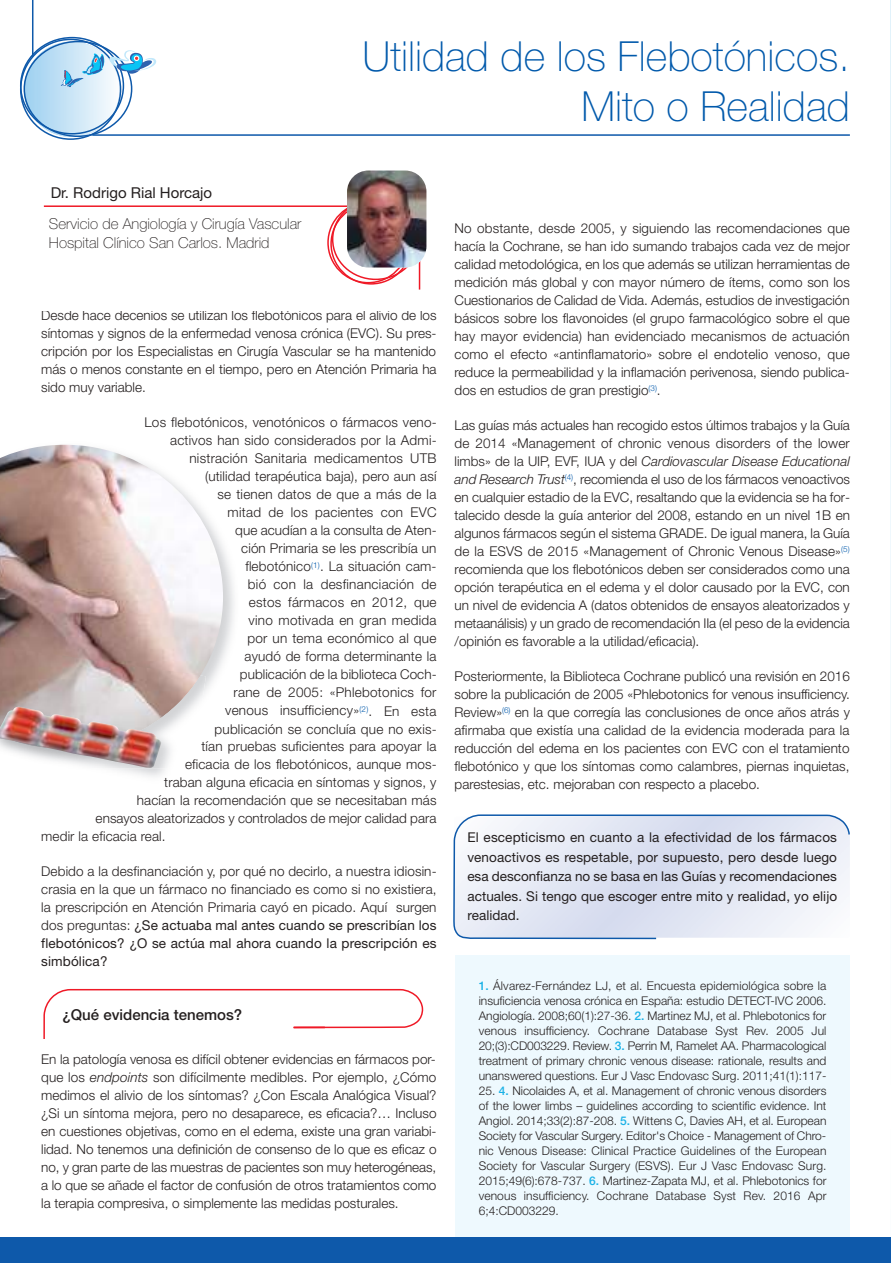
<style>
.page{position:relative;width:891px;height:1263px;background:#fff}
.page>*{position:absolute;margin:0;border:0;box-sizing:border-box;transform-origin:0 0}
.t1{font:100 41.55px/49.8px "Helvetica Neue LT Std";color:#0059ab;text-align:right}
.t2{font:100 15px/19.6px "Helvetica Neue LT Std";color:#241f1f}
.t3{font:500 15px "Helvetica Neue LT Std";color:#241f1f}
.t4{font:15px "Helvetica Neue LT Std";color:#241f1f}
.t5{font:300 13.5px/18px "Helvetica Neue LT Std";letter-spacing:.01em;color:#241f1f;text-align:justify}
.t6{font:13.5px/19.5px "Helvetica Neue LT Std";letter-spacing:.005em;color:#241f1f;text-align:justify}
.t7{font:300 12px/15px "Helvetica Neue LT Std";color:#241f1f;text-align:justify}
.s1{font-weight:400}
.s2{font-style:italic}
.s3{font-weight:500;color:#1ab1e6}
</style>
<div class="page">
<img style="left:0;top:445px;width:223px;height:251px">
<img style="left:161px;top:675px;width:45px;height:93px">
<img style="left:0;top:643px;width:200px;height:106px">
<img style="left:0;top:707px;width:161px;height:61px">
<div style="left:455px;top:955px;width:394px;height:296px;background:#eef9fe"></div>
<div style="left:0;top:1237px;width:890px;height:26px;background:#0e59aa"></div>
<hr style="left:92px;top:134px;width:757px;height:2px;background:#0e59aa">
<hr style="left:32px;top:0;width:1px;height:57px;background:#0e59aa">
<svg style="left:20px;top:37px;width:136px;height:103px"></svg>
<hr style="left:418px;top:239px;width:2px;height:51px;background:#ef1926">
<svg style="left:327px;top:207px;width:92px;height:78px"></svg>
<hr style="left:44px;top:205px;width:324px;height:2px;background:#ef1926">
<img style="left:347px;top:171px;width:79px;height:97px;border-radius:21px">
<svg style="left:43px;top:988px;width:381px;height:51px"></svg>
<svg style="left:453px;top:814px;width:397px;height:126px"></svg>
<svg style="left:890px;top:0;width:1px;height:1263px"></svg>
<p class="t4" style="left:51px;top:187px;width:163px">Dr. Rodrigo Rial Horcajo</p>
<h1 class="t1" style="left:362px;top:35px;width:488px">Utilidad de los Flebotónicos.<br>Mito o Realidad</h1>
<p class="t2" style="left:49px;top:215px;width:254px">Servicio de Angiología y Cirugía Vascular<br>Hospital Clínico San Carlos. Madrid</p>
<p class="t5" style="left:41px;top:308px;width:396px">Desde hace decenios se utilizan los flebotónicos para el alivio de los síntomas y signos de la enfermedad venosa crónica (EVC). Su pres&shy;cripción por los Especialistas en Cirugía Vascular se ha mantenido más o menos constante en el tiempo, pero en Atención Primaria ha sido muy variable.</p>
<p class="t5" style="left:144px;top:415px;width:293px">Los flebotónicos, venotónicos o fármacos veno-</p>
<p class="t5" style="left:170px;top:433px;width:268px">activos han sido considerados por la Admi-</p>
<p class="t5" style="left:189px;top:451px;width:248px">nistración Sanitaria medicamentos UTB</p>
<p class="t5" style="left:205px;top:469px;width:233px">(utilidad terapéutica baja), pero aun así</p>
<p class="t5" style="left:217px;top:487px;width:220px">se tienen datos de que a más de la</p>
<p class="t5" style="left:227px;top:505px;width:210px">mitad de los pacientes con EVC</p>
<p class="t5" style="left:235px;top:523px;width:203px">que acudían a la consulta de Aten-</p>
<p class="t5" style="left:241px;top:541px;width:197px">ción Primaria se les prescribía un</p>
<p class="t5" style="left:245px;top:559px;width:193px">flebotónico<sup>(1)</sup>. La situación cam-</p>
<p class="t5" style="left:248px;top:577px;width:190px">bió con la desfinanciación de</p>
<p class="t5" style="left:249px;top:595px;width:189px">estos fármacos en 2012, que</p>
<p class="t5" style="left:248px;top:613px;width:189px">vino motivada en gran medida</p>
<p class="t5" style="left:247px;top:631px;width:190px">por un tema económico al que</p>
<p class="t5" style="left:244px;top:649px;width:193px">ayudó de forma determinante la</p>
<p class="t5" style="left:240px;top:667px;width:198px">publicación de la biblioteca Coch-</p>
<p class="t5" style="left:233px;top:685px;width:204px">rane de 2005: «Phlebotonics for</p>
<p class="t5" style="left:225px;top:703px;width:213px">venous insufficiency»<sup>(2)</sup>. En esta</p>
<p class="t5" style="left:214px;top:721px;width:223px">publicación se concluía que no exis-</p>
<p class="t5" style="left:201px;top:739px;width:236px">tían pruebas suficientes para apoyar la</p>
<p class="t5" style="left:185px;top:757px;width:253px">eficacia de los flebotónicos, aunque mos-</p>
<p class="t5" style="left:164px;top:775px;width:274px">traban alguna eficacia en síntomas y signos, y</p>
<p class="t5" style="left:137px;top:793px;width:301px">hacían la recomendación que se necesitaban más</p>
<p class="t5" style="left:96px;top:811px;width:342px">ensayos aleatorizados y controlados de mejor calidad para</p>
<p class="t5" style="left:41px;top:829px;width:126px">medir la eficacia real.</p>
<p class="t5" style="left:41px;top:864px;width:397px">Debido a la desfinanciación y, por qué no decirlo, a nuestra idiosin&shy;crasia en la que un fármaco no financiado es como si no existiera, la prescripción en Atención Primaria cayó en picado. Aquí surgen dos preguntas: <span class="s1">¿Se actuaba mal antes cuando se prescribían los flebotónicos? ¿O se actúa mal ahora cuando la prescripción es simbólica?</span></p>
<p class="t3" style="left:62px;top:1009px;width:181px">¿Qué evidencia tenemos?</p>
<p class="t5" style="left:41px;top:1051px;width:397px">En la patología venosa es difícil obtener evidencias en fármacos por&shy;que los <span class="s2">endpoints</span> son difícilmente medibles. Por ejemplo, ¿Cómo medimos el alivio de los síntomas? ¿Con Escala Analógica Visual? ¿Si un síntoma mejora, pero no desaparece, es eficacia?… Incluso en cuestiones objetivas, como en el edema, existe una gran variabi&shy;lidad. No tenemos una definición de consenso de lo que es eficaz o no, y gran parte de las muestras de pacientes son muy heterogéneas, a lo que se añade el factor de confusión de otros tratamientos como la terapia compresiva, o simplemente las medidas posturales.</p>
<p class="t5" style="left:454px;top:220px;width:397px">No obstante, desde 2005, y siguiendo las recomendaciones que hacía la Cochrane, se han ido sumando trabajos cada vez de mejor calidad metodológica, en los que además se utilizan herramientas de medición más global y con mayor número de ítems, como son los Cuestionarios de Calidad de Vida. Además, estudios de investigación básicos sobre los flavonoides (el grupo farmacológico sobre el que hay mayor evidencia) han evidenciado mecanismos de actuación como el efecto «antinflamatorio» sobre el endotelio venoso, que reduce la permeabilidad y la inflamación perivenosa, siendo publica&shy;dos en estudios de gran prestigio<sup>(3)</sup>.</p>
<p class="t5" style="left:454px;top:417px;width:397px">Las guías más actuales han recogido estos últimos trabajos y la Guía de 2014 «Management of chronic venous disorders of the lower limbs» de la UIP, EVF, IUA y del <span class="s2">Cardiovascular Disease Educational and Research Trust</span><sup>(4)</sup>, recomienda el uso de los fármacos venoactivos en cualquier estadio de la EVC, resaltando que la evidencia se ha for&shy;talecido desde la guía anterior del 2008, estando en un nivel 1B en algunos fármacos según el sistema GRADE. De igual manera, la Guía de la ESVS de 2015 «Management of Chronic Venous Disease»<sup>(5) </sup>recomienda que los flebotónicos deben ser considerados como una opción terapéutica en el edema y el dolor causado por la EVC, con un nivel de evidencia A (datos obtenidos de ensayos aleatorizados y metaanálisis) y un grado de recomendación IIa (el peso de la evidencia /opinión es favorable a la utilidad/eficacia).</p>
<p class="t5" style="left:454px;top:668px;width:396px">Posteriormente, la Biblioteca Cochrane publicó una revisión en 2016 sobre la publicación de 2005 «Phlebotonics for venous insufficiency.<br>Review»<sup>(6)</sup> en la que corregía las conclusiones de once años atrás y afirmaba que existía una calidad de la evidencia moderada para la reducción del edema en los pacientes con EVC con el tratamiento flebotónico y que los síntomas como calambres, piernas inquietas, parestesias, etc. mejoraban con respecto a placebo.</p>
<p class="t6" style="left:467px;top:829px;width:371px">El escepticismo en cuanto a la efectividad de los fármacos venoactivos es respetable, por supuesto, pero desde luego esa desconfianza no se basa en las Guías y recomendaciones actuales. Si tengo que escoger entre mito y realidad, yo elijo realidad.</p>
<p class="t7" style="left:478px;top:979px;width:349px"><span class="s3">1.</span> Álvarez-Fernández LJ, et al. Encuesta epidemiológica sobre la insuficiencia venosa crónica en España: estudio DETECT-IVC 2006.<br>Angiología. 2008;60(1):27-36. <span class="s3">2.</span> Martinez MJ, et al. Phlebotonics for venous insufficiency. Cochrane Database Syst Rev. 2005 Jul 20;(3):CD003229. Review. <span class="s3">3.</span> Perrin M, Ramelet AA. Pharmacological treatment of primary chronic venous disease: rationale, results and unanswered questions. Eur J Vasc Endovasc Surg. 2011;41(1):117-</p>
<p class="t7" style="left:478px;top:1084px;width:349px">25. <span class="s3">4.</span> Nicolaides A, et al. Management of chronic venous disorders of the lower limbs – guidelines according to scientific evidence. Int Angiol. 2014;33(2):87-208. <span class="s3">5.</span> Wittens C, Davies AH, et al. European Society for Vascular Surgery. Editor's Choice - Management of Chro&shy;nic Venous Disease: Clinical Practice Guidelines of the European Society for Vascular Surgery (ESVS). Eur J Vasc Endovasc Surg.<br>2015;49(6):678-737. <span class="s3">6.</span> Martinez-Zapata MJ, et al. Phlebotonics for venous insufficiency. Cochrane Database Syst Rev. 2016 Apr 6;4:CD003229.</p>
</div>
